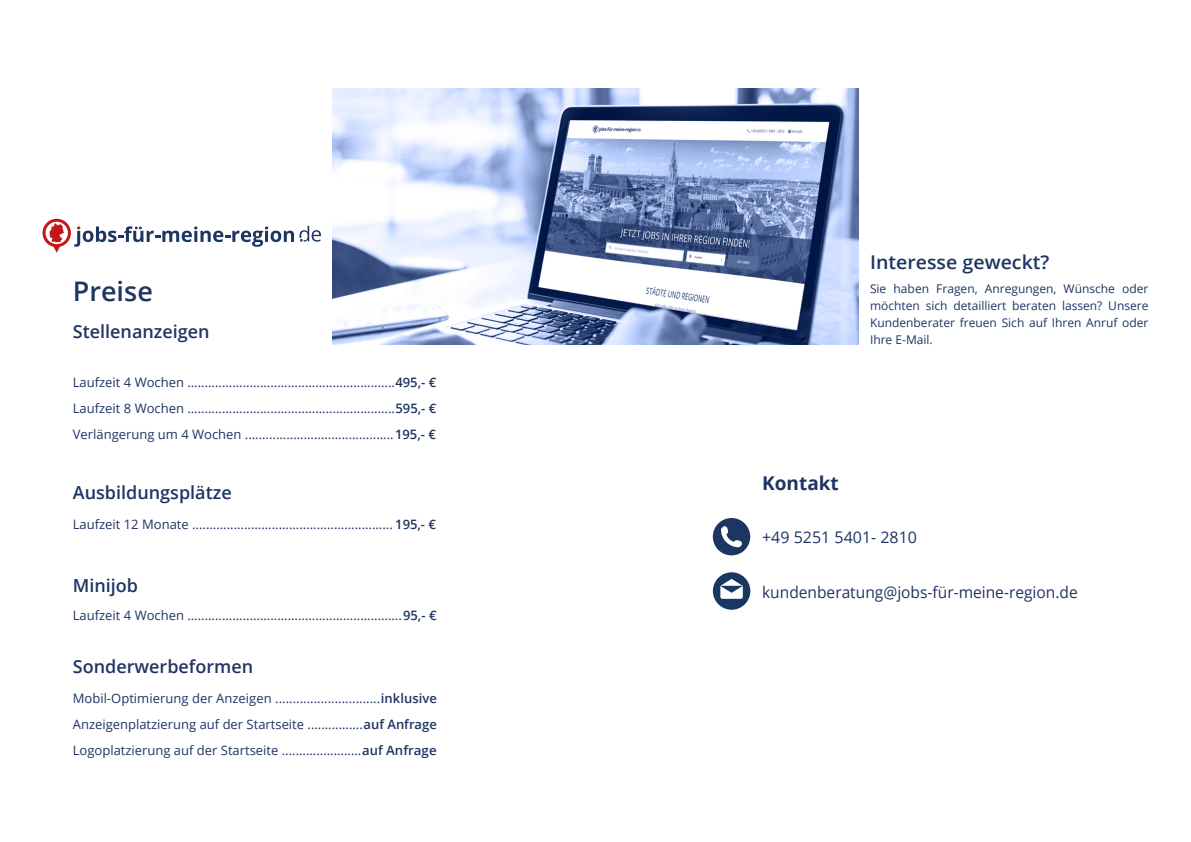
<style>
.page{position:relative;width:1191px;height:842px;background:#fff}
.page>*{position:absolute;margin:0;border:0;box-sizing:border-box;transform-origin:0 0}
.t1{font:600 27px "Open Sans";color:#1e3563}
.t2{font:600 19px "Open Sans";color:#1e3563}
.t3{font:700 19px "Open Sans";color:#1e3563}
.t4{font:600 18px "Open Sans";color:#1e3563}
.t5{font:16px "Open Sans";color:#1e3563}
.t6{font:13px/26px "Open Sans";color:#1e3563;text-align:justify}
.t7{font:12px/17px "Open Sans";color:#1e3563;text-align:justify}
.s1{font-weight:600}
</style>
<div class="page">
<svg style="left:43px;top:219px;width:278px;height:34px"></svg>
<img style="left:333px;top:89px;width:525px;height:256px">
<svg style="left:713px;top:572px;width:37px;height:38px"></svg>
<svg style="left:713px;top:518px;width:37px;height:37px"></svg>
<h1 class="t1" style="left:73px;top:273px;width:82px">Preise</h1>
<h3 class="t4" style="left:73px;top:320px;width:138px">Stellenanzeigen</h3>
<p class="t6" style="left:73px;top:368px;width:365px">Laufzeit 4 Wochen ............................................................<span class="s1">495,- € </span>Laufzeit 8 Wochen ............................................................<span class="s1">595,- € </span>Verlängerung um 4 Wochen ...........................................<span class="s1">195,- €</span></p>
<h3 class="t4" style="left:73px;top:480px;width:160px">Ausbildungsplätze</h3>
<p class="t6" style="left:73px;top:510px;width:365px">Laufzeit 12 Monate .......................................................... <span class="s1">195,- €</span></p>
<h3 class="t4" style="left:73px;top:573px;width:67px">Minijob</h3>
<p class="t6" style="left:73px;top:601px;width:365px">Laufzeit 4 Wochen ..............................................................<span class="s1">95,- €</span></p>
<h3 class="t4" style="left:73px;top:654px;width:182px">Sonderwerbeformen</h3>
<p class="t6" style="left:73px;top:684px;width:365px">Mobil-Optimierung der Anzeigen ..............................<span class="s1">inklusive </span>Anzeigenplatzierung auf der Startseite ................<span class="s1">auf Anfrage </span>Logoplatzierung auf der Startseite .......................<span class="s1">auf Anfrage</span></p>
<h2 class="t2" style="left:870px;top:249px;width:181px">Interesse geweckt?</h2>
<p class="t7" style="left:870px;top:280px;width:280px">Sie haben Fragen, Anregungen, Wünsche oder möchten sich detailliert beraten lassen? Unsere Kundenberater freuen Sich auf Ihren Anruf oder Ihre E-Mail.</p>
<h2 class="t3" style="left:762px;top:470px;width:78px">Kontakt</h2>
<p class="t5" style="left:762px;top:526px;width:156px">+49 5251 5401- 2810</p>
<p class="t5" style="left:762px;top:581px;width:317px">kundenberatung@jobs-für-meine-region.de</p>
</div>
